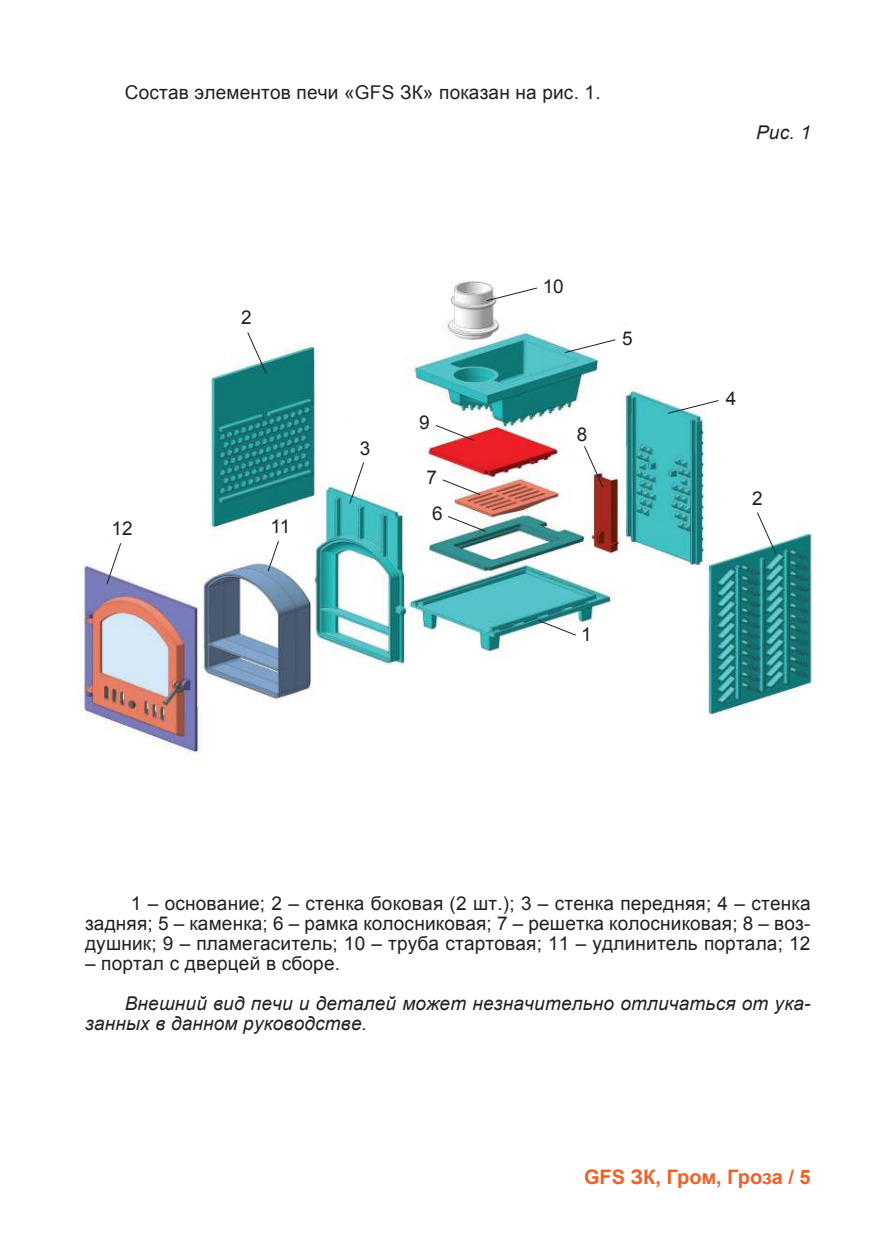
<style>
.page{position:relative;width:896px;height:1248px;background:#fff}
.page>*{position:absolute;margin:0;border:0;box-sizing:border-box;transform-origin:0 0}
.t1{font:700 20px "Arial";letter-spacing:-.005em;color:#ef6127}
.t2{font:19px/20px "Arial";letter-spacing:.01em;color:#231f20;text-align:justify}
.t3{font:italic 19px/20px "Arial";letter-spacing:.01em;color:#231f20}
</style>
<div class="page">
<img style="left:79px;top:281px;width:733px;height:473px">
<svg style="left:564px;top:339px;width:52px;height:14px"></svg>
<svg style="left:667px;top:399px;width:52px;height:15px"></svg>
<svg style="left:486px;top:287px;width:52px;height:15px"></svg>
<svg style="left:447px;top:515px;width:39px;height:17px"></svg>
<svg style="left:537px;top:619px;width:40px;height:17px"></svg>
<svg style="left:442px;top:479px;width:39px;height:16px"></svg>
<svg style="left:435px;top:424px;width:39px;height:17px"></svg>
<svg style="left:583px;top:445px;width:21px;height:43px"></svg>
<svg style="left:247px;top:331px;width:20px;height:43px"></svg>
<svg style="left:349px;top:461px;width:16px;height:43px"></svg>
<svg style="left:267px;top:540px;width:12px;height:32px"></svg>
<svg style="left:106px;top:542px;width:16px;height:43px"></svg>
<svg style="left:756px;top:511px;width:21px;height:43px"></svg>
<p class="t2" style="left:125px;top:82px;width:477px">Состав элементов печи «GFS ЗК» показан на рис. 1.</p>
<p class="t2" style="left:241px;top:308px;width:12px">2</p>
<p class="t2" style="left:111px;top:518px;width:23px">12</p>
<p class="t2" style="left:270px;top:516px;width:21px">11</p>
<p class="t2" style="left:360px;top:438px;width:12px">3</p>
<p class="t2" style="left:419px;top:413px;width:12px">9</p>
<p class="t2" style="left:427px;top:459px;width:17px;line-height:36.6px">7<br>6</p>
<p class="t2" style="left:543px;top:276px;width:23px">10</p>
<p class="t2" style="left:577px;top:424px;width:12px">8</p>
<p class="t2" style="left:622px;top:328px;width:12px">5</p>
<p class="t2" style="left:581px;top:624px;width:12px">1</p>
<p class="t3" style="left:756px;top:122px;width:56px">Рис. 1</p>
<p class="t2" style="left:726px;top:388px;width:12px">4</p>
<p class="t2" style="left:752px;top:488px;width:12px">2</p>
<p class="t2" style="left:85px;top:893px;width:727px;text-indent:46px">1 – основание; 2 – стенка боковая (2 шт.); 3 – стенка передняя; 4 – стенка задняя; 5 – каменка; 6 – рамка колосниковая; 7 – решетка колосниковая; 8 – воз&shy;душник; 9 – пламегаситель; 10 – труба стартовая; 11 – удлинитель портала; 12</p>
<p class="t2" style="left:85px;top:953px;width:256px">– портал с дверцей в сборе.</p>
<p class="t3" style="left:85px;top:993px;width:727px;text-indent:40px">Внешний вид печи и деталей может незначительно отличаться от ука&shy;занных в данном руководстве.</p>
<p class="t1" style="left:584px;top:1163px;width:228px">GFS ЗК, Гром, Гроза / 5</p>
</div>
